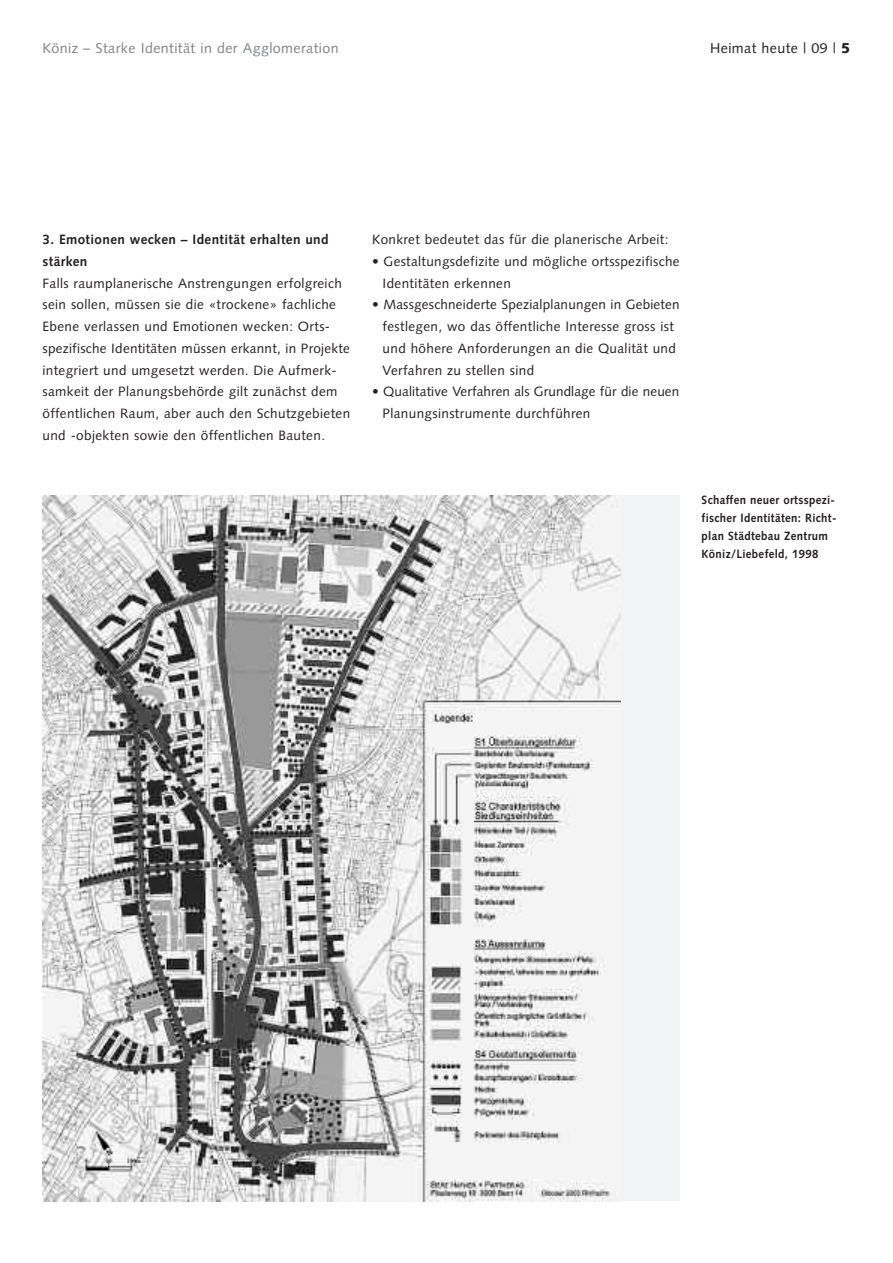
<style>
.page{position:relative;width:893px;height:1263px;background:#fff}
.page>*{position:absolute;margin:0;border:0;box-sizing:border-box;transform-origin:0 0}
.t1{font:14.25px "Syntax";letter-spacing:.03em;color:#808285}
.t2{font:14.25px "Syntax";letter-spacing:.03em;color:#231f20}
.t3{font:13.5px/21.8px "Syntax";letter-spacing:.03em;color:#231f20}
.t4{font:13.5px/21.8px "Syntax";letter-spacing:.01em;color:#231f20}
.t5{font:700 13.5px/21.8px "Syntax";letter-spacing:.03em;color:#231f20}
.t6{font:700 12px/18px "Syntax";letter-spacing:.03em;color:#231f20;scale:.95 1}
.s1{font-weight:900}
</style>
<div class="page">
<div style="left:43px;top:495px;width:637px;height:706px;background:#f2f3f4"></div>
<img style="left:43px;top:495px;width:577px;height:706px">
<p class="t1" style="left:43px;top:43px;width:298px">Köniz – Starke Identität in der Agglomeration</p>
<p class="t2" style="left:710px;top:43px;width:142px">Heimat heute | 09 | <span class="s1">5</span></p>
<p class="t5" style="left:43px;top:230px;width:288px">3. Emotionen wecken – Identität erhalten und stärken</p>
<p class="t3" style="left:43px;top:273px;width:309px">Falls raumplanerische Anstrengungen erfolgreich sein sollen, müssen sie die «trockene» fachliche Ebene verlassen und Emotionen wecken: Orts&shy;spezifische Identitäten müssen erkannt, in Projekte integriert und umgesetzt werden. Die Aufmerk&shy;samkeit der Planungsbehörde gilt zunächst dem öffentlichen Raum, aber auch den Schutzgebieten und -objekten sowie den öffentlichen Bauten.</p>
<p class="t3" style="left:372px;top:230px;width:298px">Konkret bedeutet das für die planerische Arbeit:</p>
<p class="t3" style="left:383px;top:251px;width:299px;text-indent:-11px">• Gestaltungsdefizite und mögliche ortsspezifische<br>Identitäten erkennen</p>
<p class="t3" style="left:383px;top:295px;width:299px;text-indent:-11px">• Massgeschneiderte Spezialplanungen in Gebieten festlegen, wo das öffentliche Interesse gross ist und höhere Anforderungen an die Qualität und Verfahren zu stellen sind</p>
<p class="t4" style="left:383px;top:382px;width:298px;text-indent:-11px">• Qualitative Verfahren als Grundlage für die neuen<br>Planungsinstrumente durchführen</p>
<p class="t6" style="left:702px;top:492px;width:143px">Schaffen neuer ortsspezi&shy;fischer Identitäten: Richt&shy;plan Städtebau Zentrum<br>Köniz/Liebefeld, 1998</p>
</div>
